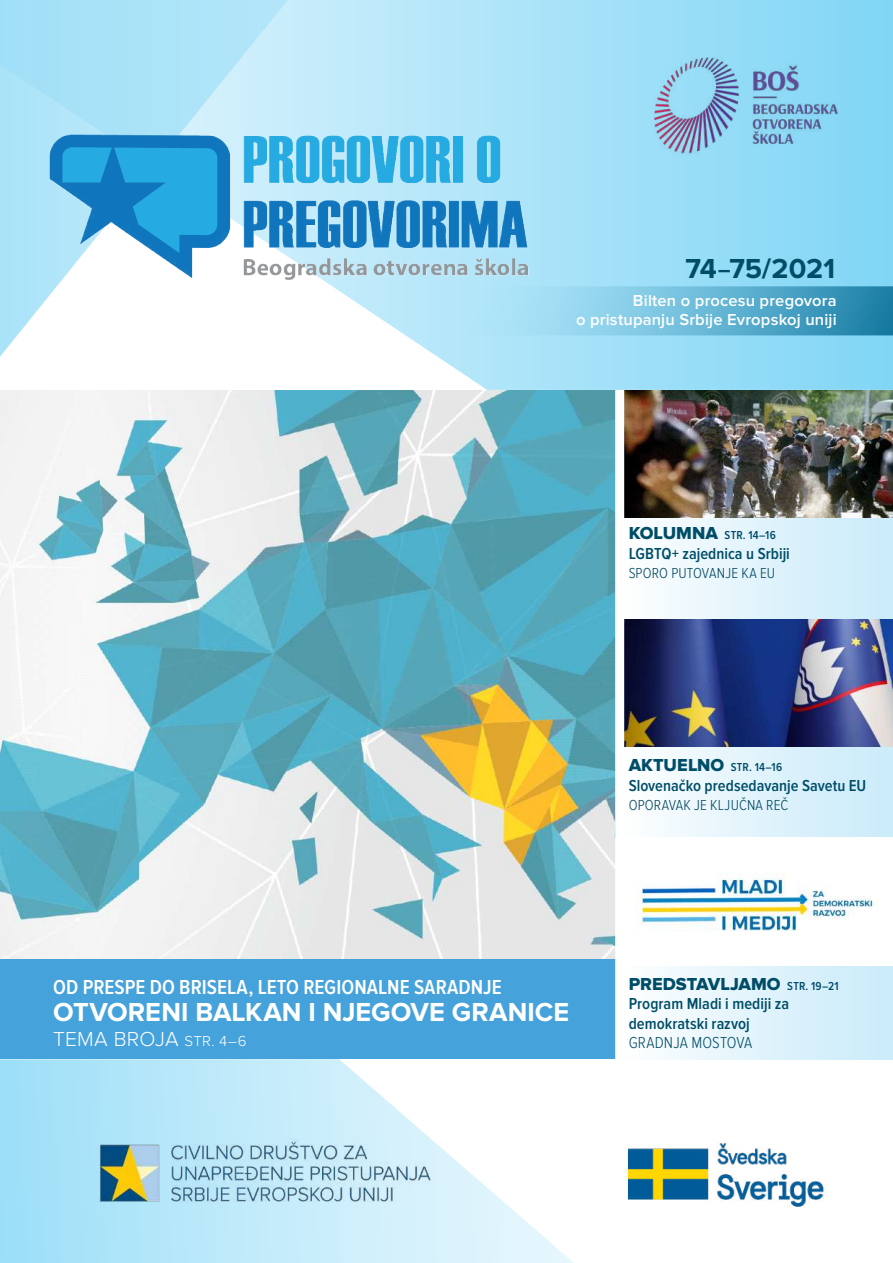
<style>
.page{position:relative;width:893px;height:1263px;background:#fff}
.page>*{position:absolute;margin:0;border:0;box-sizing:border-box;transform-origin:0 0}
.t1{font:700 28.5px "Proxima Nova";letter-spacing:-.005em;color:#004d67}
.t2{font:700 27px "Proxima Nova";color:#fff}
.t3{font:600 21px "Proxima Nova Cond";color:#fff}
.t4{font:300 21px "Proxima Nova";letter-spacing:.01em;color:#fff}
.t5{font:18px "Proxima Nova Extrabld";color:#004d67}
.t6{font:600 16.5px/19.5px "Proxima Nova Cond";color:#004d67}
.t7{font:600 16.5px/19.5px "Proxima Nova";letter-spacing:.01em;color:#fff;text-align:right}
.t8{font:300 16.5px "Proxima Nova Cond";letter-spacing:.005em;color:#004d67}
.t9{font:300 15px "Proxima Nova Cond";letter-spacing:.01em;color:#00445f}
.t10{font:600 12px "Proxima Nova Cond";letter-spacing:.015em;color:#004d67}
.s1{font-family:"Proxima Nova Ex Cn";font-weight:600}
.s2{font-family:"Proxima Nova Extrabld";font-weight:400;font-size:18px}
.s3{font-size:15px}
.s4{font-family:"Proxima Nova Cond";font-weight:600;font-size:12px}
</style>
<div class="page">
<img style="left:0;top:390px;width:615px;height:569px">
<div style="left:0;top:959px;width:619px;height:100px;background:#46a2db"></div>
<svg style="left:0;top:1059px;width:574px;height:204px"></svg>
<svg style="left:288px;top:0;width:605px;height:390px;background:#a5e1f8"></svg>
<img style="left:627px;top:1141px;width:198px;height:66px">
<img style="left:96px;top:1139px;width:337px;height:68px">
<div style="left:620px;top:390px;width:272px;height:669px;background:linear-gradient(to right,#fdfefe,#c9ebf9)"></div>
<img style="left:624px;top:838px;width:268px;height:127px">
<img style="left:624px;top:619px;width:268px;height:128px">
<img style="left:624px;top:390px;width:268px;height:128px">
<div style="left:615px;top:390px;width:9px;height:677px;background:#fff"></div>
<svg style="left:449px;top:286px;width:444px;height:49px;background:#66b5d3"></svg>
<svg style="left:0;top:0;width:288px;height:357px;fill:#ace3f8"></svg>
<img style="left:655px;top:51px;width:183px;height:108px">
<img style="left:22px;top:101px;width:537px;height:221px">
<h1 class="t1" style="left:685px;top:252px;width:151px">74<span class="s1">–</span>75/2021</h1>
<p class="t7" style="left:576px;top:291px;width:262px">Bilten o procesu pregovora<br>o pristupanju Srbije Evropskoj uniji</p>
<p class="t10" style="left:629px;top:529px;width:149px"><span class="s2">KOLUMNA</span> STR. 14–16</p>
<p class="t6" style="left:629px;top:544px;width:163px">LGBTQ+ zajednica u Srbiji</p>
<p class="t9" style="left:629px;top:565px;width:148px">SPORO PUTOVANJE KA EU</p>
<p class="t10" style="left:629px;top:761px;width:155px"><span class="s2">AKTUELNO</span> STR. 14–16</p>
<p class="t6" style="left:629px;top:776px;width:239px">Slovenačko predsedavanje Savetu EU</p>
<p class="t9" style="left:629px;top:797px;width:161px">OPORAVAK JE KLJUČNA REČ</p>
<p class="t3" style="left:53px;top:975px;width:450px">OD PRESPE DO BRISELA, LETO REGIONALNE SARADNJE</p>
<h2 class="t2" style="left:53px;top:996px;width:517px">OTVORENI BALKAN I NJEGOVE GRANICE</h2>
<p class="t4" style="left:53px;top:1027px;width:195px">TEMA BROJA <span class="s3">STR. 4–6</span></p>
<p class="t5" style="left:629px;top:973px;width:212px">PREDSTAVLJAMO <span class="s4">STR. 19–21</span></p>
<p class="t6" style="left:629px;top:994px;width:162px">Program Mladi i mediji za demokratski razvoj</p>
<p class="t8" style="left:629px;top:1033px;width:125px">GRADNJA MOSTOVA</p>
</div>
